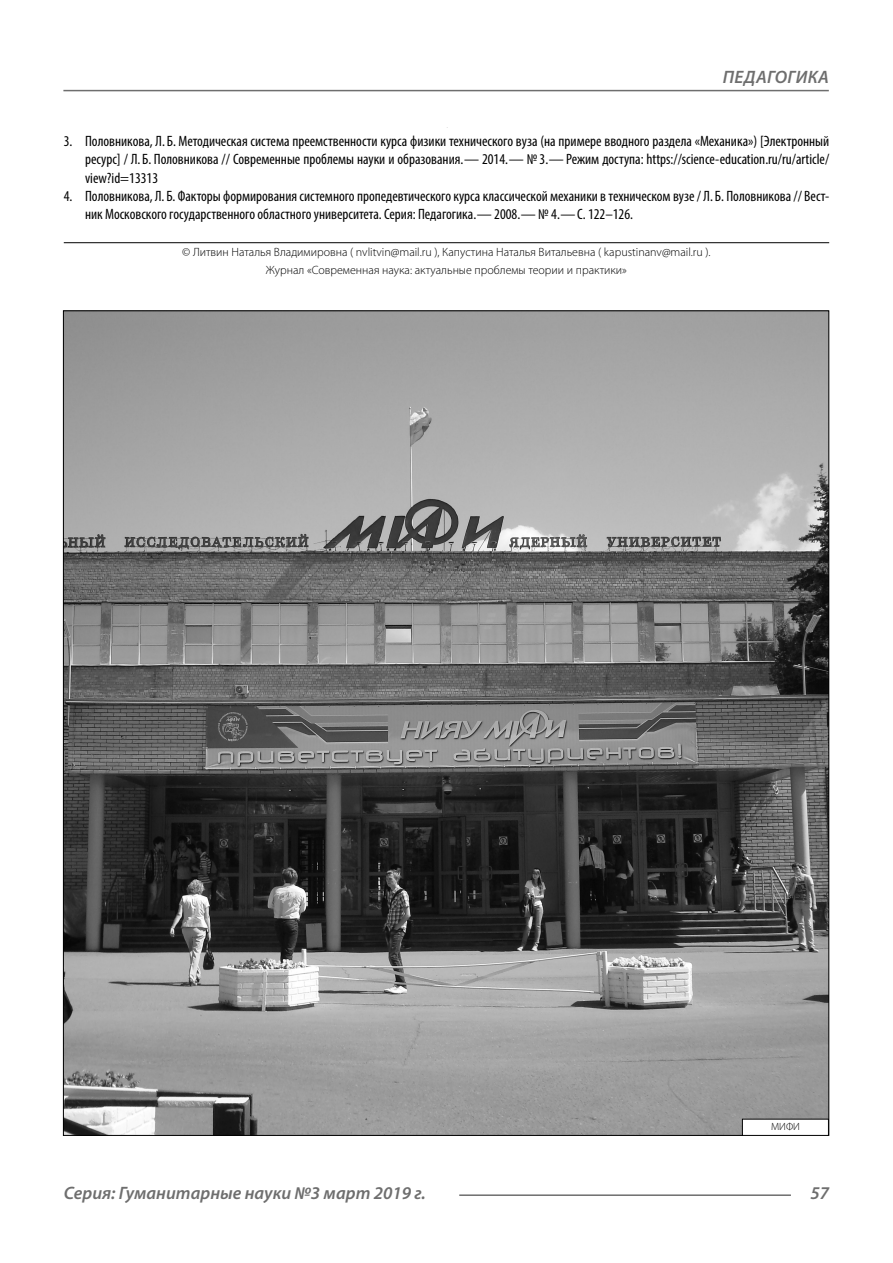
<style>
.page{position:relative;width:893px;height:1263px;background:#fff}
.page>*{position:absolute;margin:0;border:0;box-sizing:border-box;transform-origin:0 0}
.t1{font:italic 600 18px "Myriad Pro";color:#6e6e6e}
.t2{font:condensed 15px/18.3px "Myriad Pro";color:#000;text-align:justify}
.Copy{font:300 12px/18.3px "Myriad Pro";color:#000;text-align:center}
.Author-doc{font:300 10.5px "Myriad Pro";color:#000}
</style>
<div class="page">
<hr style="left:64px;top:242px;width:765px;height:1px;background:#000">
<hr style="left:63px;top:90px;width:766px;height:1px;background:#6e6e6e">
<hr style="left:459px;top:1194px;width:332px;height:2px;background:#6e6e6e">
<img style="left:65px;top:312px;width:762px;height:822px">
<div style="left:742px;top:1119px;width:86px;height:16px;background:#fff"></div>
<div style="left:742px;top:1119px;width:87px;height:17px;border:1px solid #000"></div>
<p class="t1" style="left:723px;top:66px;width:24px">Педагогика</p>
<p class="t2" style="left:85px;top:132px;width:746px;text-indent:-21px">3. Половникова, Л. Б. Методическая система преемственности курса физики технического вуза (на примере вводного раздела «Механика») [Электронный ресурс] / Л. Б. Половникова // Современные проблемы науки и образования.— 2014.— № 3.—Режим доступа: https://science-education.ru/ru/article/ view?id=13313</p>
<p class="t2" style="left:85px;top:187px;width:746px;text-indent:-21px">4. Половникова, Л. Б. Факторы формирования системного пропедевтического курса классической механики в техническом вузе / Л. Б. Половникова // Вест&shy;ник Московского государственного областного университета. Серия: Педагогика.— 2008.— № 4.—С. 122–126.</p>
<p class="Copy" style="left:182px;top:243px;width:530px">© Литвин Наталья Владимировна ( nvlitvin@mail.ru ), Капустина Наталья Витальевна ( kapustinanv@mail.ru ).<br>Журнал «Современная наука: актуальные проблемы теории и практики»</p>
<p class="Author-doc" style="left:771px;top:1120px;width:30px">МИФИ</p>
<p class="t1" style="left:64px;top:1182px;width:363px">Серия: Гуманитарные науки №3 март 2019 г.</p>
<p class="t1" style="left:810px;top:1182px;width:20px">57</p>
</div>
